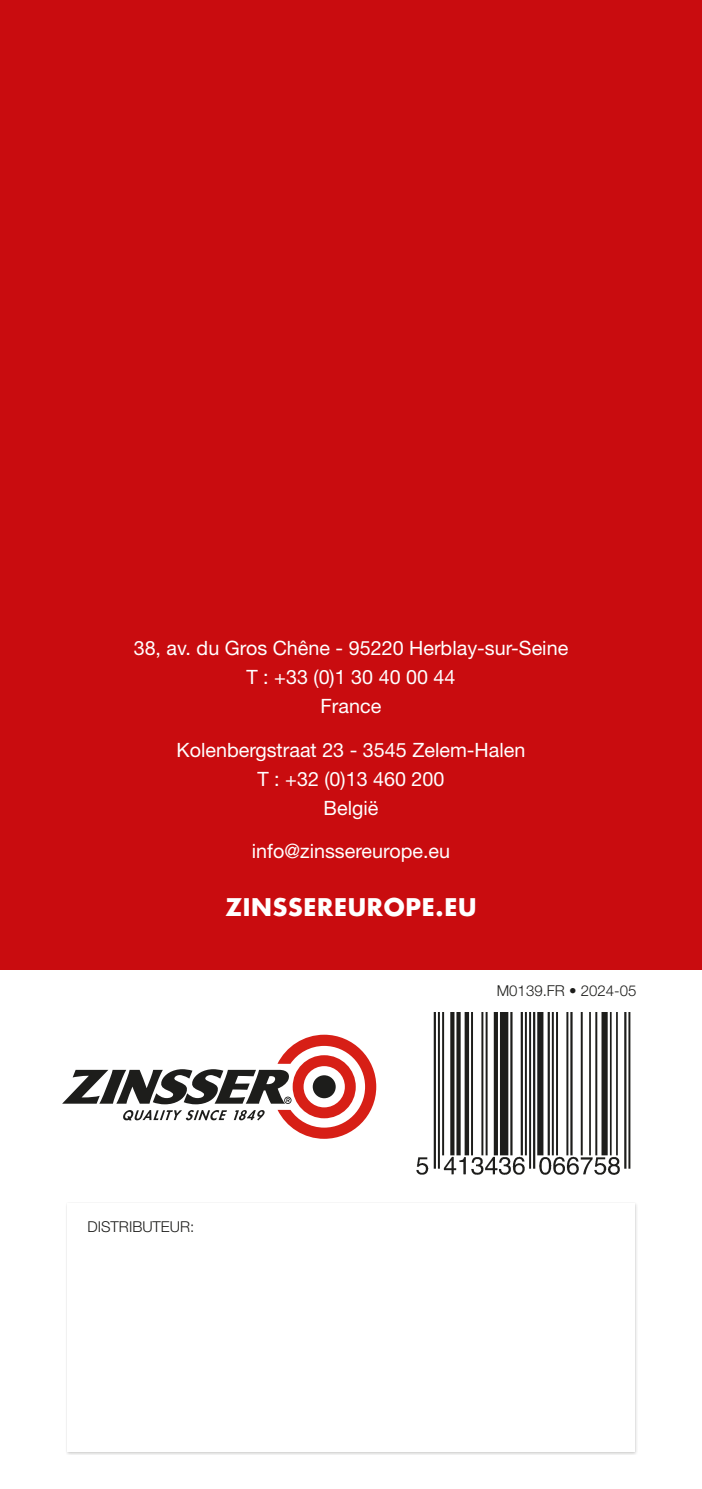
<style>
.page{position:relative;width:702px;height:1489px;background:#fff}
.page>*{position:absolute;margin:0;border:0;box-sizing:border-box;transform-origin:0 0}
.t1{font:700 23.75px "Futura Std";letter-spacing:.03em;color:#fff}
.t2{font:19.75px "Helvetica Neue LT Pro";color:#fff}
.brood{font:300 15px "Helvetica Neue LT Pro";color:#1d1d1b}
</style>
<div class="page">
<div style="left:0;top:0;width:702px;height:969px;background:#c90c0f"></div>
<div style="left:65px;top:1200px;width:572px;height:254px;background:#1d1d1b;opacity:.25"></div>
<div style="left:67px;top:1203px;width:567px;height:248px;background:#fff"></div>
<svg style="left:62px;top:1034px;width:314px;height:104px"></svg>
<img style="left:416px;top:1012px;width:215px;height:163px">
<p class="t2" style="left:134px;top:636px;width:436px">38, av. du Gros Chêne - 95220 Herblay-sur-Seine</p>
<p class="t2" style="left:246px;top:665px;width:210px">T : +33 (0)1 30 40 00 44</p>
<p class="t2" style="left:320px;top:694px;width:62px">France</p>
<p class="t2" style="left:176px;top:737px;width:350px">Kolenbergstraat 23 - 3545 Zelem-Halen</p>
<p class="t2" style="left:257px;top:766px;width:189px">T : +32 (0)13 460 200</p>
<p class="t2" style="left:323px;top:796px;width:56px">België</p>
<p class="t2" style="left:252px;top:839px;width:200px">info@zinssereurope.eu</p>
<p class="t1" style="left:225px;top:890px;width:253px">ZINSSEREUROPE.EU</p>
<p class="brood" style="left:88px;top:1216px;width:108px">DISTRIBUTEUR:</p>
<p class="brood" style="left:497px;top:981px;width:141px">M0139.FR • 2024-05</p>
</div>
